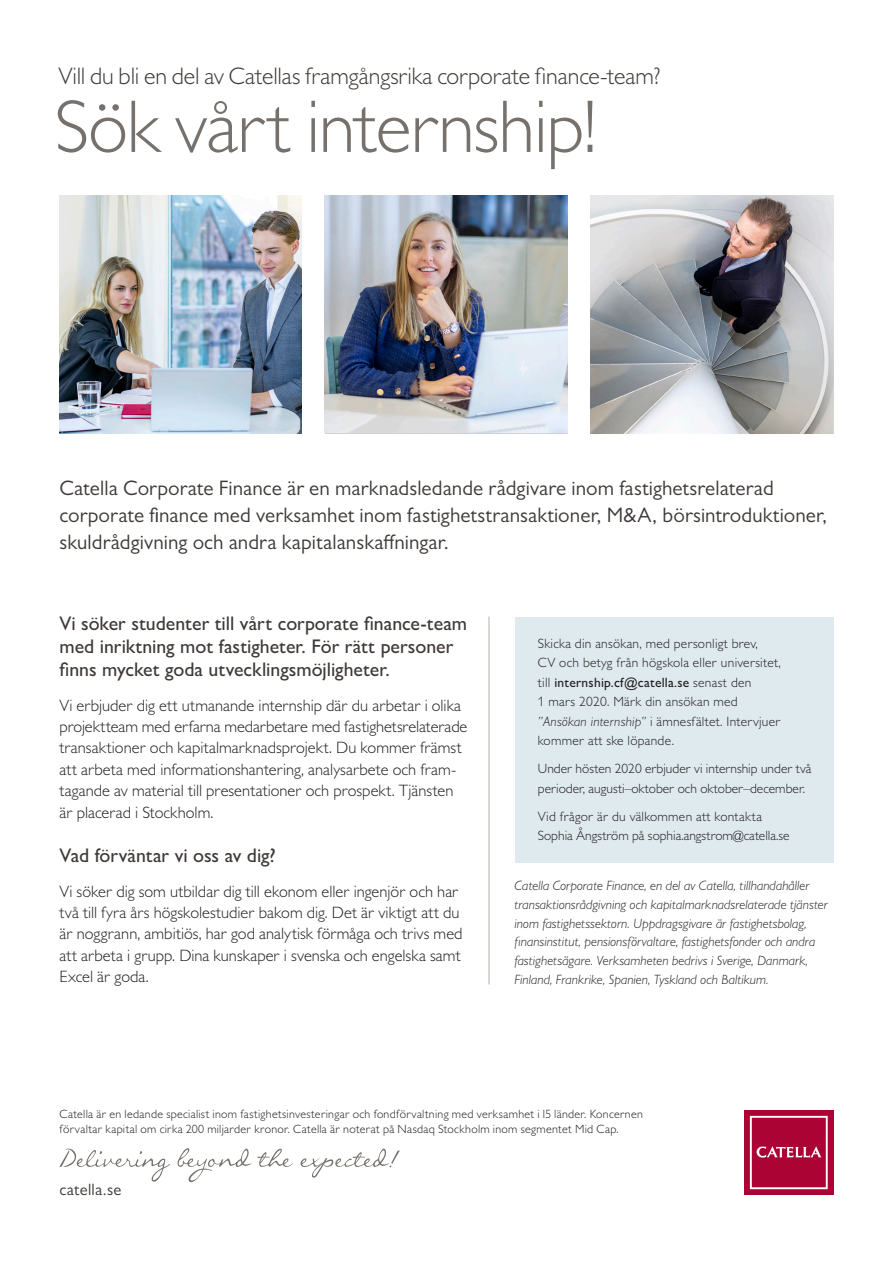
<style>
.page{position:relative;width:893px;height:1263px;background:#fff}
.page>*{position:absolute;margin:0;border:0;box-sizing:border-box;transform-origin:0 0}
.Subheader_22_pt{font:300 75px "Gill Sans MT Pro";letter-spacing:-.01em;color:#76716c}
.Subheader_22_pt-2{font:300 24px "Gill Sans MT Pro";letter-spacing:-.005em;color:#3e3936}
.Subheader_22_pt-3{font:21px/27px "Gill Sans MT Pro";letter-spacing:.005em;color:#3e3936}
.Copy_11_15{font:500 19.8px/23.1px "Gill Sans MT Pro";color:#3e3936}
.Body{font:300 16.5px/21.5px "Gill Sans MT Pro";color:#231f20}
.t1{font:16.5px "Gill Sans MT Pro";letter-spacing:.02em;color:#3e3936}
.Boilerplate_7_pt{font:italic 300 13.5px/18.8px "Gill Sans MT Pro";letter-spacing:.005em;color:#231f20}
.t2{font:300 13.5px/19.5px "Gill Sans MT Pro";letter-spacing:.02em;color:#231f20}
.t3{font:300 13.5px/19.5px "Gill Sans MT Pro";color:#231f20}
.Boilerplate_7_pt-2{font:300 12px/15px "Gill Sans MT Pro";letter-spacing:.025em;color:#231f20}
.s1{font-weight:500}
.s2{font-style:italic}
</style>
<div class="page">
<div style="left:514px;top:617px;width:319px;height:245px;background:#dfeaee"></div>
<hr style="left:489px;top:617px;width:1px;height:367px;background:#b2aea9">
<div style="left:744px;top:1110px;width:89px;height:85px;background:#ab0333"></div>
<svg style="left:750px;top:1116px;width:78px;height:73px"></svg>
<svg style="left:60px;top:1148px;width:340px;height:34px"></svg>
<img style="left:591px;top:196px;width:242px;height:238px">
<img style="left:325px;top:196px;width:242px;height:236px">
<img style="left:60px;top:196px;width:242px;height:238px">
<p class="Subheader_22_pt-2" style="left:58px;top:62px;width:604px">Vill du bli en del av Catellas framgångsrika corporate finance-team?</p>
<p class="Subheader_22_pt" style="left:54px;top:82px;width:544px">Sök vårt internship!</p>
<p class="Subheader_22_pt-3" style="left:60px;top:474px;width:769px">Catella Corporate Finance är en marknadsledande rådgivare inom fastighetsrelaterad corporate finance med verksamhet inom fastighetstransaktioner, M&amp;A, börsintroduktioner, skuldrådgivning och andra kapitalanskaffningar.</p>
<p class="Copy_11_15" style="left:60px;top:612px;width:409px">Vi söker studenter till vårt corporate finance-team med inriktning mot fastigheter. För rätt personer finns mycket goda utvecklingsmöjligheter.</p>
<p class="Body" style="left:60px;top:694px;width:409px">Vi erbjuder dig ett utmanande internship där du arbetar i olika projektteam med erfarna medarbetare med fastighetsrelaterade transaktioner och kapitalmarknadsprojekt. Du kommer främst att arbeta med informationshantering, analysarbete och fram&shy;tagande av material till presentationer och prospekt. Tjänsten är placerad i Stockholm.</p>
<p class="Copy_11_15" style="left:60px;top:844px;width:218px">Vad förväntar vi oss av dig?</p>
<p class="Body" style="left:60px;top:880px;width:405px">Vi söker dig som utbildar dig till ekonom eller ingenjör och har två till fyra års högskolestudier bakom dig. Det är viktigt att du är noggrann, ambitiös, har god analytisk förmåga och trivs med att arbeta i grupp. Dina kunskaper i svenska och engelska samt Excel är goda.</p>
<p class="Boilerplate_7_pt" style="left:514px;top:876px;width:315px">Catella Corporate Finance, en del av Catella, tillhandahåller transaktionsrådgivning och kapitalmarknadsrelaterade tjänster inom fastighetssektorn. Uppdragsgivare är fastighetsbolag, finansinstitut, pensionsförvaltare, fastighetsfonder och andra fastighetsägare. Verksamheten bedrivs i Sverige, Danmark, Finland, Frankrike, Spanien, Tyskland och Baltikum.</p>
<p class="t2" style="left:538px;top:633px;width:222px">Skicka din ansökan, med personligt brev,</p>
<p class="t2" style="left:538px;top:653px;width:244px">CV och betyg från högskola eller universitet, till <span class="s1">internship.cf@catella.se</span> senast den</p>
<p class="t2" style="left:538px;top:692px;width:201px">1 mars 2020. Märk din ansökan med</p>
<p class="t2" style="left:538px;top:711px;width:244px"><span class="s2">”Ansökan internship”</span> i ämnesfältet. Intervjuer</p>
<p class="t2" style="left:538px;top:731px;width:138px">kommer att ske löpande.</p>
<p class="t3" style="left:538px;top:759px;width:275px">Under hösten 2020 erbjuder vi internship under två perioder, augusti–oktober och oktober–december.</p>
<p class="t2" style="left:538px;top:806px;width:226px">Vid frågor är du välkommen att kontakta</p>
<p class="t3" style="left:538px;top:826px;width:253px">Sophia Ångström på sophia.angstrom@catella.se</p>
<p class="Boilerplate_7_pt-2" style="left:60px;top:1106px;width:585px">Catella är en ledande specialist inom fastighetsinvesteringar och fondförvaltning med verksamhet i 15 länder. Koncernen förvaltar kapital om cirka 200 miljarder kronor. Catella är noterat på Nasdaq Stockholm inom segmentet Mid Cap.</p>
<p class="t1" style="left:60px;top:1179px;width:64px">catella.se</p>
</div>
